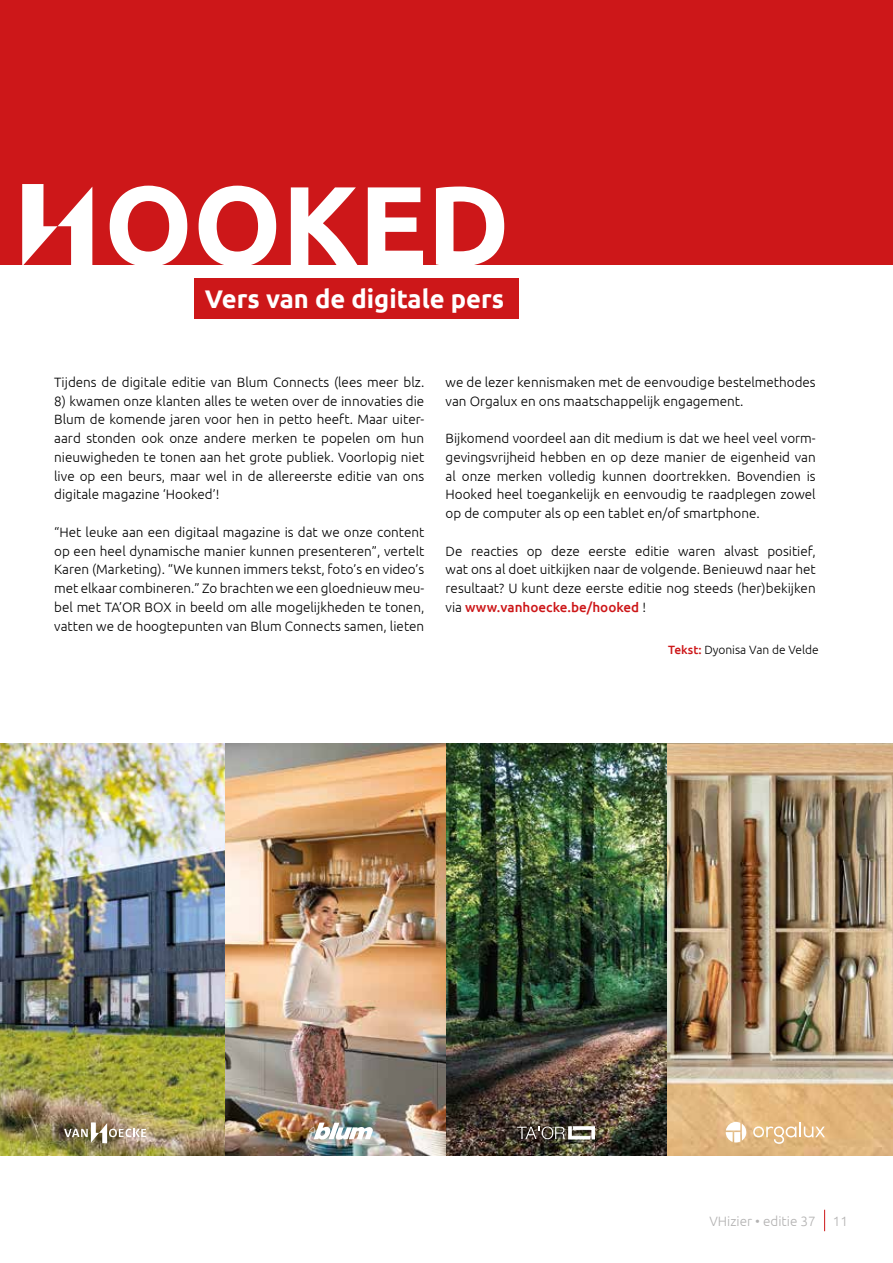
<style>
.page{position:relative;width:893px;height:1263px;background:#fff}
.page>*{position:absolute;margin:0;border:0;box-sizing:border-box;transform-origin:0 0}
.t1{font:700 25.5px "Ubuntu";color:#fff}
.t2{font:300 13.5px/18.8px "Ubuntu";color:#000;text-align:justify}
.t3{font:300 13.5px "Ubuntu";color:#b3b2b2}
.t4{font:300 12px "Ubuntu";color:#000}
.s1{font-weight:500;color:#cd1719}
</style>
<div class="page">
<div style="left:0;top:0;width:893px;height:265px;background:#cd1719"></div>
<svg style="left:22px;top:184px;width:70px;height:81px"></svg>
<svg style="left:110px;top:186px;width:77px;height:79px"></svg>
<svg style="left:199px;top:186px;width:77px;height:79px"></svg>
<svg style="left:291px;top:187px;width:67px;height:78px"></svg>
<svg style="left:368px;top:187px;width:55px;height:78px"></svg>
<svg style="left:436px;top:187px;width:68px;height:78px"></svg>
<img style="left:0;top:743px;width:225px;height:413px">
<img style="left:225px;top:743px;width:221px;height:413px">
<img style="left:446px;top:743px;width:222px;height:413px">
<img style="left:668px;top:743px;width:225px;height:413px">
<svg style="left:726px;top:1122px;width:20px;height:20px"></svg>
<svg style="left:753px;top:1122px;width:72px;height:22px"></svg>
<svg style="left:517px;top:1126px;width:77px;height:13px"></svg>
<svg style="left:64px;top:1122px;width:85px;height:21px"></svg>
<svg style="left:309px;top:1122px;width:66px;height:18px"></svg>
<svg style="left:824px;top:1210px;width:1px;height:21px"></svg>
<div style="left:195px;top:279px;width:324px;height:40px;background:#cd1719"></div>
<h1 class="t1" style="left:205px;top:283px;width:301px">Vers van de digitale pers</h1>
<p class="t2" style="left:54px;top:372px;width:372px">Tijdens de digitale editie van Blum Connects (lees meer blz.</p>
<p class="t2" style="left:54px;top:391px;width:372px">8) kwamen onze klanten alles te weten over de innovaties die Blum de komende jaren voor hen in petto heeft. Maar uiter&shy;aard stonden ook onze andere merken te popelen om hun nieuwigheden te tonen aan het grote publiek. Voorlopig niet live op een beurs, maar wel in de allereerste editie van ons digitale magazine ‘Hooked’!</p>
<p class="t2" style="left:54px;top:522px;width:372px">“Het leuke aan een digitaal magazine is dat we onze content op een heel dynamische manier kunnen presenteren”, vertelt Karen (Marketing). “We kunnen immers tekst, foto’s en video’s met elkaar combineren.” Zo brachten we een gloednieuw meu&shy;bel met TA’OR BOX in beeld om alle mogelijkheden te tonen, vatten we de hoogtepunten van Blum Connects samen, lieten</p>
<p class="t2" style="left:446px;top:372px;width:372px">we de lezer kennismaken met de eenvoudige bestelmethodes van Orgalux en ons maatschappelijk engagement.</p>
<p class="t2" style="left:446px;top:429px;width:372px">Bijkomend voordeel aan dit medium is dat we heel veel vorm&shy;gevingsvrijheid hebben en op deze manier de eigenheid van al onze merken volledig kunnen doortrekken. Bovendien is Hooked heel toegankelijk en eenvoudig te raadplegen zowel op de computer als op een tablet en/of smartphone.</p>
<p class="t2" style="left:446px;top:541px;width:372px">De reacties op deze eerste editie waren alvast positief, wat ons al doet uitkijken naar de volgende. Benieuwd naar het resultaat? U kunt deze eerste editie nog steeds (her)bekijken via <span class="s1">www.vanhoecke.be/hooked</span> !</p>
<p class="t4" style="left:668px;top:642px;width:152px"><span class="s1">Tekst:</span> Dyonisa Van de Velde</p>
<p class="t3" style="left:709px;top:1213px;width:108px">VHizier • editie 37</p>
<p class="t3" style="left:833px;top:1213px;width:17px">11</p>
</div>
